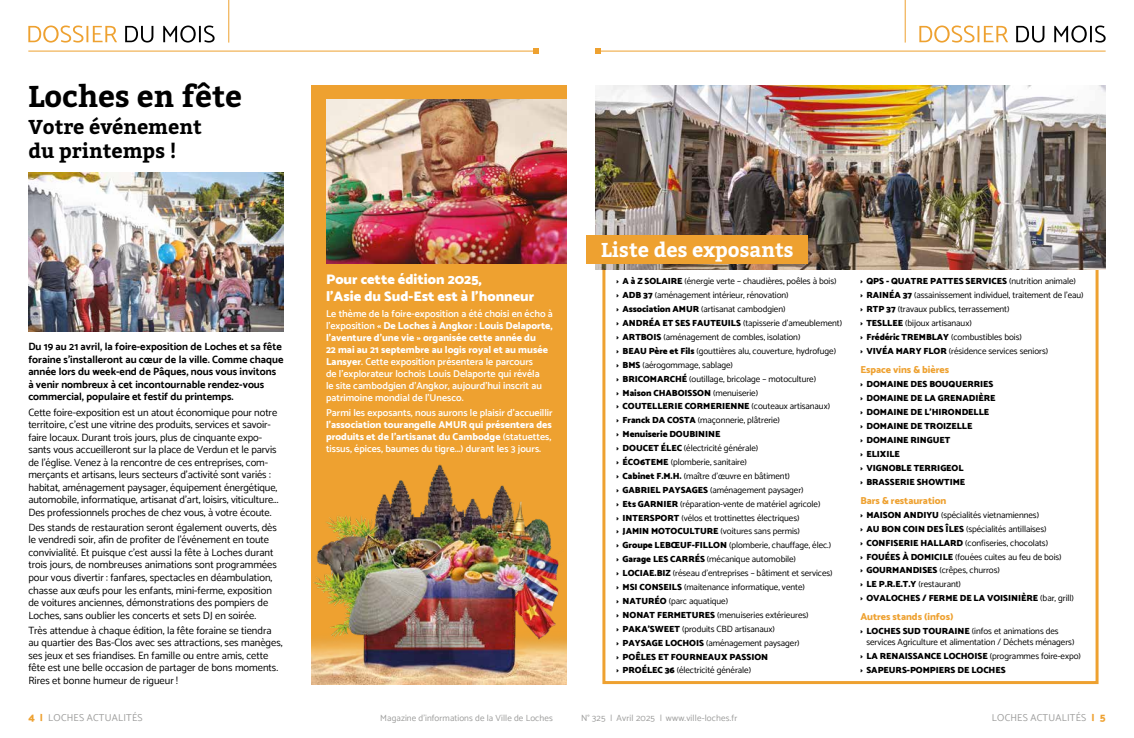
<style>
.page{position:relative;width:1134px;height:738px;background:#fff}
.page>*{position:absolute;margin:0;border:0;box-sizing:border-box;transform-origin:0 0}
.t1{font:700 30px "Bitter";color:#000}
.t2{font:700 20px/24px "Bitter";color:#000}
.t3{font:700 20px "Bitter";color:#fff}
.t4{font:900 14px/16.8px "Catamaran";color:#fff}
.t5{font:10.5px/12.5px "Catamaran";color:#000}
.t6{font:700 10.5px/12.5px "Catamaran";color:#000}
.t7{font:600 10px/12px "Catamaran";color:#fff}
.t8{font:800 10px/12px "Catamaran";color:#fff;text-align:justify}
.t9{font:800 10px "Catamaran";letter-spacing:-.005em;color:#eea130}
.t10{font:10px "Catamaran";letter-spacing:.02em;color:#9d9d9c}
.t11{font:9px/13.9px "Catamaran";letter-spacing:-.005em;color:#000}
.t12{font:900 9px/13.9px "Catamaran";letter-spacing:-.005em;color:#000}
.t13{font:9px "Catamaran";letter-spacing:.01em;color:#9d9d9c}
.s1{font-weight:800}
.s2{font-weight:600}
.s3{font-weight:900}
.s4{font-weight:400}
.s5{font-weight:800;font-size:11px;color:#eea130}
.s6{font-weight:800;color:#eea130}
</style>
<div class="page">
<svg style="left:125px;top:25px;width:90px;height:18px"></svg>
<svg style="left:28px;top:25px;width:89px;height:18px"></svg>
<hr style="left:28px;top:51px;width:511px;height:1px;background:#eea130">
<hr style="left:228px;top:0;width:1px;height:43px;background:#eea130">
<svg style="left:533px;top:48px;width:6px;height:6px"></svg>
<hr style="left:595px;top:51px;width:511px;height:1px;background:#eea130">
<hr style="left:905px;top:0;width:1px;height:43px;background:#eea130">
<svg style="left:1016px;top:25px;width:90px;height:18px"></svg>
<svg style="left:919px;top:25px;width:89px;height:18px"></svg>
<svg style="left:595px;top:48px;width:6px;height:6px"></svg>
<div style="left:312px;top:85px;width:255px;height:598px;background:#eea130"></div>
<img style="left:312px;top:464px;width:255px;height:219px">
<img style="left:28px;top:172px;width:255px;height:159px">
<img style="left:326px;top:99px;width:241px;height:165px">
<div style="left:602px;top:263px;width:496px;height:420px;border:3px solid #eea130"></div>
<img style="left:595px;top:85px;width:511px;height:184px">
<div style="left:587px;top:235px;width:221px;height:29px;background:#eea130"></div>
<h1 class="t1" style="left:28px;top:77px;width:215px">Loches en fête</h1>
<h2 class="t2" style="left:28px;top:115px;width:175px">Votre événement du printemps !</h2>
<p class="t6" style="left:28px;top:340px;width:257px">Du 19 au 21 avril, la foire-exposition de Loches et sa fête foraine s'installeront au cœur de la ville. Comme chaque année lors du week-end de Pâques, nous vous invitons à venir nombreux à cet incontournable rendez-vous commercial, populaire et festif du printemps.</p>
<p class="t5" style="left:28px;top:405px;width:252px">Cette foire-exposition est un atout économique pour notre territoire, c'est une vitrine des produits, services et savoir&shy;faire locaux. Durant trois jours, plus de cinquante expo&shy;sants vous accueilleront sur la place de Verdun et le parvis de l'église. Venez à la rencontre de ces entreprises, com&shy;merçants et artisans, leurs secteurs d'activité sont variés : habitat, aménagement paysager, équipement énergétique, automobile, informatique, artisanat d'art, loisirs, viticulture...<br>Des professionnels proches de chez vous, à votre écoute.</p>
<p class="t5" style="left:28px;top:520px;width:250px">Des stands de restauration seront également ouverts, dès le vendredi soir, afin de profiter de l’événement en toute convivialité. Et puisque c'est aussi la fête à Loches durant trois jours, de nombreuses animations sont programmées pour vous divertir : fanfares, spectacles en déambulation, chasse aux œufs pour les enfants, mini-ferme, exposition de voitures anciennes, démonstrations des pompiers de Loches, sans oublier les concerts et sets DJ en soirée.</p>
<p class="t5" style="left:28px;top:623px;width:256px">Très attendue à chaque édition, la fête foraine se tiendra au quartier des Bas-Clos avec ses attractions, ses manèges, ses jeux et ses friandises. En famille ou entre amis, cette fête est une belle occasion de partager de bons moments.<br>Rires et bonne humeur de rigueur !</p>
<h3 class="t4" style="left:326px;top:270px;width:210px">Pour cette édition 2025,<br>l'Asie du Sud-Est est à l'honneur</h3>
<p class="t7" style="left:326px;top:307px;width:228px">Le thème de la foire-exposition a été choisi en écho à l’exposition <span class="s1">« De Loches à Angkor : Louis Delaporte, l’aventure d’une vie » organisée cette année du<br>22 mai au 21 septembre au logis royal et au musée Lansyer</span>. Cette exposition présentera le parcours<br>de l’explorateur lochois Louis Delaporte qui révéla<br>le site cambodgien d’Angkor, aujourd’hui inscrit au patrimoine mondial de l’Unesco.</p>
<p class="t7" style="left:326px;top:406px;width:228px">Parmi les exposants, nous aurons le plaisir d’accueillir</p>
<p class="t8" style="left:326px;top:418px;width:227px">l’association tourangelle AMUR qui présentera des produits et de l’artisanat du Cambodge <span class="s2">(statuettes, tissus, épices, baumes du tigre...) durant les 3 jours.</span></p>
<h2 class="t3" style="left:601px;top:236px;width:194px">Liste des exposants</h2>
<p class="t11" style="left:617px;top:274px;width:227px"><span class="s3">› A à Z SOLAIRE</span> (énergie verte – chaudières, poêles à bois)<br><span class="s3">› ADB 37</span> (aménagement intérieur, rénovation)<br><span class="s3">› Association AMUR</span> (artisanat cambodgien)<br><span class="s3">› ANDRÉA ET SES FAUTEUILS</span> (tapisserie d’ameublement) <span class="s3">› ARTBOIS</span> (aménagement de combles, isolation)<br><span class="s3">› BEAU Père et Fils</span> (gouttières alu, couverture, hydrofuge)<br><span class="s3">› BMS</span> (aérogommage, sablage)<br><span class="s3">› BRICOMARCHÉ</span> (outillage, bricolage – motoculture)<br><span class="s3">› Maison CHABOISSON</span> (menuiserie)<br><span class="s3">› COUTELLERIE CORMERIENNE</span> (couteaux artisanaux)<br><span class="s3">› Franck DA COSTA</span> (maçonnerie, plâtrerie)<br><span class="s3">› Menuiserie DOUBININE<br>› DOUCET ÉLEC</span> (électricité générale)<br><span class="s3">› ÉCO6TEME</span> (plomberie, sanitaire)<br><span class="s3">› Cabinet F.M.H.</span> (maître d’œuvre en bâtiment)<br><span class="s3">› GABRIEL PAYSAGES</span> (aménagement paysager)<br><span class="s3">› Ets GARNIER</span> (réparation-vente de matériel agricole)<br><span class="s3">› INTERSPORT</span> (vélos et trottinettes électriques)<br><span class="s3">› JAMIN MOTOCULTURE</span> (voitures sans permis)<br><span class="s3">› Groupe LEBŒUF-FILLON</span> (plomberie, chauffage, élec.)<br><span class="s3">› Garage LES CARRÉS</span> (mécanique automobile)<br><span class="s3">› LOCIAE.BIZ</span> (réseau d’entreprises – bâtiment et services)<br><span class="s3">› MSI CONSEILS</span> (maitenance informatique, vente)<br><span class="s3">› NATURÉO</span> (parc aquatique)<br><span class="s3">› NONAT FERMETURES</span> (menuiseries extérieures)<br><span class="s3">› PAKA’SWEET</span> (produits CBD artisanaux)<br><span class="s3">› PAYSAGE LOCHOIS</span> (aménagement paysager)<br><span class="s3">› POÊLES ET FOURNEAUX PASSION<br>› PROÉLEC 36</span> (électricité générale)</p>
<p class="t11" style="left:860px;top:274px;width:225px"><span class="s3">› QPS - QUATRE PATTES SERVICES</span> (nutrition animale)<br><span class="s3">› RAINÉA 37</span> (assainissement individuel, traitement de l’eau) <span class="s3">› RTP 37</span> (travaux publics, terrassement)<br><span class="s3">› TESLLEE</span> (bijoux artisanaux)<br><span class="s3">› Frédéric TREMBLAY</span> (combustibles bois)<br><span class="s3">› VIVÉA MARY FLOR</span> (résidence services seniors)</p>
<p class="t9" style="left:860px;top:363px;width:90px">Espace vins &amp; bières</p>
<p class="t12" style="left:860px;top:377px;width:137px">› DOMAINE DES BOUQUERRIES › DOMAINE DE LA GRENADIÈRE › DOMAINE DE L’HIRONDELLE<br>› DOMAINE DE TROIZELLE<br>› DOMAINE RINGUET<br>› ELIXILE<br>› VIGNOBLE TERRIGEOL<br>› BRASSERIE SHOWTIME</p>
<p class="t9" style="left:860px;top:494px;width:87px">Bars &amp; restauration</p>
<p class="t11" style="left:860px;top:507px;width:215px"><span class="s3">› MAISON ANDIYU</span> (spécialités vietnamiennes)<br><span class="s3">› AU BON COIN DES ÎLES</span> (spécialités antillaises)<br><span class="s3">› CONFISERIE HALLARD</span> (confiseries, chocolats)<br><span class="s3">› FOUÉES À DOMICILE</span> (fouées cuites au feu de bois)<br><span class="s3">› GOURMANDISES</span> (crêpes, churros)<br><span class="s3">› LE P.R.E.T.Y</span> (restaurant)<br><span class="s3">› OVALOCHES / FERME DE LA VOISINIÈRE</span> (bar, grill)</p>
<p class="t9" style="left:860px;top:610px;width:95px">Autres stands (infos)</p>
<p class="t11" style="left:866px;top:625px;width:209px;line-height:11.1px;text-indent:-6px"><span class="s3">› LOCHES SUD TOURAINE</span> (infos et animations des services Agriculture et alimentation / Déchets ménagers)</p>
<p class="t12" style="left:860px;top:648px;width:222px">› LA RENAISSANCE LOCHOISE <span class="s4">(programmes foire-expo) </span>› SAPEURS-POMPIERS DE LOCHES</p>
<p class="t10" style="left:28px;top:711px;width:116px"><span class="s5">4</span> <span class="s6">|</span> LOCHES ACTUALITÉS</p>
<p class="t13" style="left:380px;top:712px;width:174px">Magazine d’informations de la Ville de Loches</p>
<p class="t13" style="left:581px;top:712px;width:158px">N° 325 | Avril 2025 | www.ville-loches.fr</p>
<p class="t10" style="left:992px;top:711px;width:115px">LOCHES ACTUALITÉS <span class="s6">|</span> <span class="s5">5</span></p>
</div>
